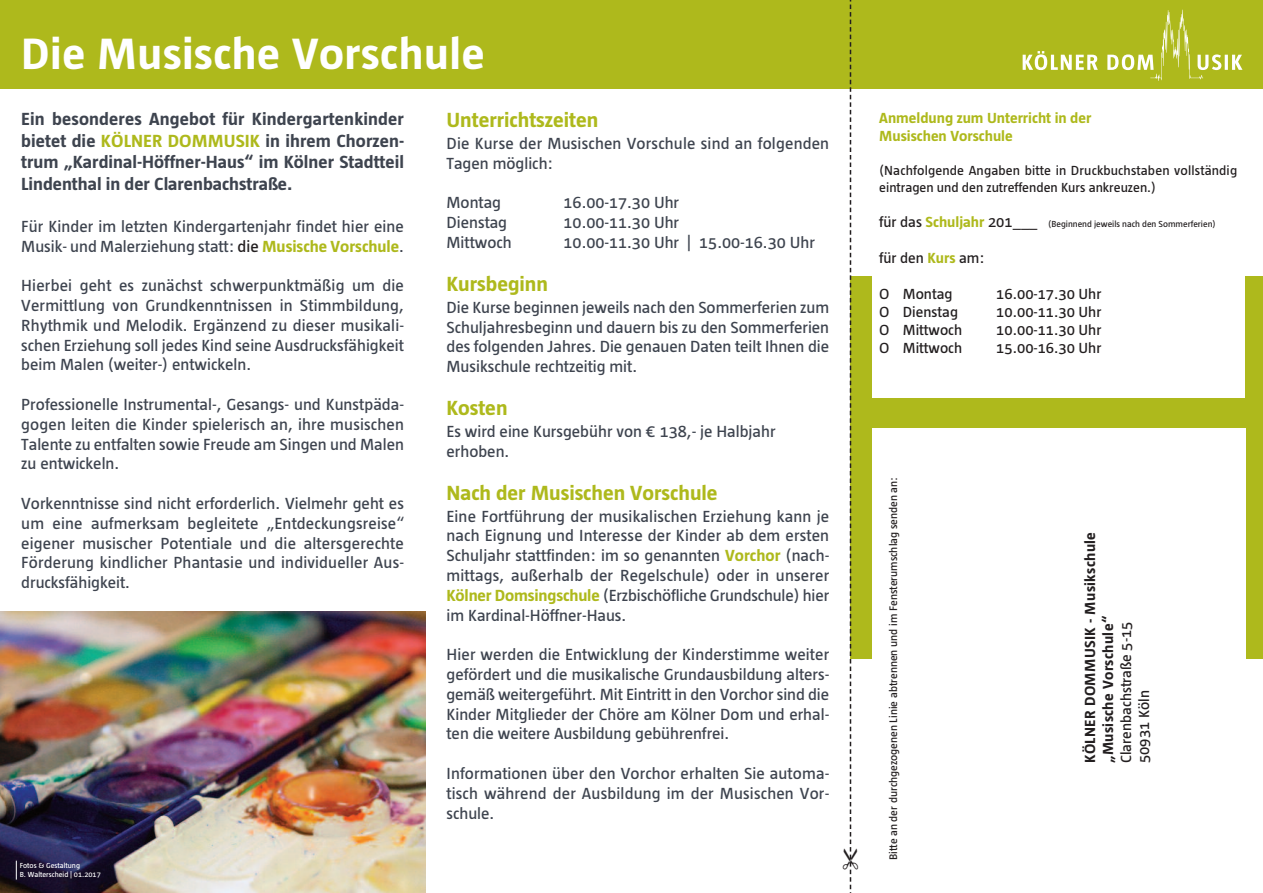
<style>
.page{position:relative;width:1263px;height:893px;background:#fff}
.page>*{position:absolute;margin:0;border:0;box-sizing:border-box;transform-origin:0 0}
.t1{font:700 45px "Tazzer Text";letter-spacing:.015em;color:#fff}
.t2{font:700 21px "Tazzer Text";color:#aeb91c}
.t3{font:700 18px/21.6px "Tazzer Text";color:#3e444f;text-align:justify}
.t4{font:16.5px/19.8px "Tazzer Text";color:#3e444f;text-align:justify}
.t5{font:15px/18px "Tazzer Text";color:#231f20}
.t6{font:700 15px/18px "Tazzer Text";color:#aeb91c}
.t7{font:700 15px/18px "Tazzer Text";letter-spacing:.025em;color:#231f20}
.t8{font:13.5px/16.2px "Tazzer Text";letter-spacing:.01em;color:#231f20}
.t9{font:11.25px "Tazzer Text";color:#231f20}
.t10{font:9px "Tazzer Text";color:#231f20}
.t11{font:7.5px "Tazzer Text";color:#fff}
.s1{color:#aeb91c}
.s2{color:#231f20}
.s3{font-weight:700;color:#aeb91c}
.s4{font-size:15px}
.s5{font-weight:700;font-size:15px;color:#aeb91c}
</style>
<div class="page">
<div style="left:0;top:0;width:1263px;height:89px;background:#aeb91c"></div>
<div style="left:850px;top:276px;width:413px;height:383px;background:#aeb91c"></div>
<div style="left:872px;top:111px;width:373px;height:287px;background:#fff"></div>
<div style="left:872px;top:428px;width:373px;height:443px;background:#fff"></div>
<img style="left:0;top:611px;width:425px;height:282px">
<svg style="left:1023px;top:10px;width:219px;height:71px"></svg>
<svg style="left:16px;top:861px;width:1px;height:19px"></svg>
<svg style="left:849px;top:0;width:3px;height:893px"></svg>
<h1 class="t1" style="left:21px;top:30px;width:465px">Die Musische Vorschule</h1>
<p class="t3" style="left:21px;top:108px;width:384px">Ein besonderes Angebot für Kindergartenkinder bietet die <span class="s1">KÖLNER DOMMUSIK</span> in ihrem Chorzen&shy;trum „Kardinal-Höffner-Haus“ im Kölner Stadtteil Lindenthal in der Clarenbachstraße.</p>
<p class="t4" style="left:21px;top:217px;width:384px">Für Kinder im letzten Kindergartenjahr findet hier eine<br>Musik- und Malerziehung statt: <span class="s2">die</span> <span class="s3">Musische Vorschule</span>.</p>
<p class="t4" style="left:21px;top:276px;width:384px">Hierbei geht es zunächst schwerpunktmäßig um die Vermittlung von Grundkenntnissen in Stimmbildung, Rhythmik und Melodik. Ergänzend zu dieser musikali&shy;schen Erziehung soll jedes Kind seine Ausdrucksfähigkeit beim Malen (weiter-) entwickeln.</p>
<p class="t4" style="left:21px;top:395px;width:384px">Professionelle Instrumental-, Gesangs- und Kunstpäda&shy;gogen leiten die Kinder spielerisch an, ihre musischen Talente zu entfalten sowie Freude am Singen und Malen zu entwickeln.</p>
<p class="t4" style="left:21px;top:494px;width:384px">Vorkenntnisse sind nicht erforderlich. Vielmehr geht es um eine aufmerksam begleitete „Entdeckungsreise“ eigener musischer Potentiale und die altersgerechte Förderung kindlicher Phantasie und individueller Aus&shy;drucksfähigkeit.</p>
<p class="t11" style="left:20px;top:862px;width:62px">Fotos &amp; Gestaltung</p>
<p class="t11" style="left:20px;top:871px;width:83px">B. Walterscheid | 01.2017</p>
<p class="t2" style="left:446px;top:109px;width:153px">Unterrichtszeiten</p>
<p class="t4" style="left:446px;top:134px;width:384px">Die Kurse der Musischen Vorschule sind an folgenden<br>Tagen möglich:</p>
<p class="t4" style="left:446px;top:193px;width:56px">Montag</p>
<p class="t4" style="left:563px;top:193px;width:117px">16.00-17.30 Uhr</p>
<p class="t4" style="left:446px;top:213px;width:62px">Dienstag</p>
<p class="t4" style="left:563px;top:213px;width:117px">10.00-11.30 Uhr</p>
<p class="t4" style="left:446px;top:233px;width:67px">Mittwoch</p>
<p class="t4" style="left:563px;top:233px;width:253px">10.00-11.30 Uhr | 15.00-16.30 Uhr</p>
<p class="t2" style="left:446px;top:273px;width:103px">Kursbeginn</p>
<p class="t4" style="left:446px;top:298px;width:384px">Die Kurse beginnen jeweils nach den Sommerferien zum Schuljahresbeginn und dauern bis zu den Sommerferien des folgenden Jahres. Die genauen Daten teilt Ihnen die Musikschule rechtzeitig mit.</p>
<p class="t2" style="left:446px;top:397px;width:63px">Kosten</p>
<p class="t4" style="left:446px;top:422px;width:331px">Es wird eine Kursgebühr von € 138,- je Halbjahr erhoben.</p>
<p class="t2" style="left:446px;top:482px;width:273px">Nach der Musischen Vorschule</p>
<p class="t4" style="left:446px;top:507px;width:384px">Eine Fortführung der musikalischen Erziehung kann je nach Eignung und Interesse der Kinder ab dem ersten Schuljahr stattfinden: im so genannten <span class="s3">Vorchor</span> (nach&shy;mittags, außerhalb der Regelschule) oder in unserer <span class="s3">Kölner Domsingschule</span> (Erzbischöfliche Grundschule) hier im Kardinal-Höffner-Haus.</p>
<p class="t4" style="left:446px;top:645px;width:384px">Hier werden die Entwicklung der Kinderstimme weiter gefördert und die musikalische Grundausbildung alters&shy;gemäß weitergeführt. Mit Eintritt in den Vorchor sind die Kinder Mitglieder der Chöre am Kölner Dom und erhal&shy;ten die weitere Ausbildung gebührenfrei.</p>
<p class="t4" style="left:446px;top:764px;width:384px">Informationen über den Vorchor erhalten Sie automa&shy;tisch während der Ausbildung im der Musischen Vor&shy;schule.</p>
<p class="t6" style="left:879px;top:109px;width:214px">Anmeldung zum Unterricht in der<br>Musischen Vorschule</p>
<p class="t8" style="left:879px;top:163px;width:359px">(Nachfolgende Angaben bitte in Druckbuchstaben vollständig eintragen und den zutreffenden Kurs ankreuzen.)</p>
<p class="t10" style="left:879px;top:219px;width:338px"><span class="s4">für das</span> <span class="s5">Schuljahr</span> <span class="s4">201___</span> (Beginnend jeweils nach den Sommerferien)</p>
<p class="t5" style="left:879px;top:249px;width:107px">für den <span class="s3">Kurs</span> am:</p>
<p class="t5" style="left:879px;top:285px;width:75px">O Montag</p>
<p class="t5" style="left:996px;top:285px;width:107px">16.00-17.30 Uhr</p>
<p class="t5" style="left:879px;top:303px;width:80px">O Dienstag</p>
<p class="t5" style="left:996px;top:303px;width:107px">10.00-11.30 Uhr</p>
<p class="t5" style="left:879px;top:321px;width:84px">O Mittwoch</p>
<p class="t5" style="left:996px;top:321px;width:107px">10.00-11.30 Uhr</p>
<p class="t5" style="left:879px;top:339px;width:84px">O Mittwoch</p>
<p class="t5" style="left:996px;top:339px;width:107px">15.00-16.30 Uhr</p>
<p class="t9" style="left:888px;top:860px;width:385px;rotate:-90deg">Bitte an der durchgezogenen Linie abtrennen und im Fensterumschlag senden an:</p>
<p class="t7" style="left:1081px;top:763px;width:233px;rotate:-90deg">KÖLNER DOMMUSIK - Musikschule „Musische Vorschule“</p>
<p class="t5" style="left:1118px;top:763px;width:143px;rotate:-90deg">Clarenbachstraße 5-15<br>50931 Köln</p>
</div>
